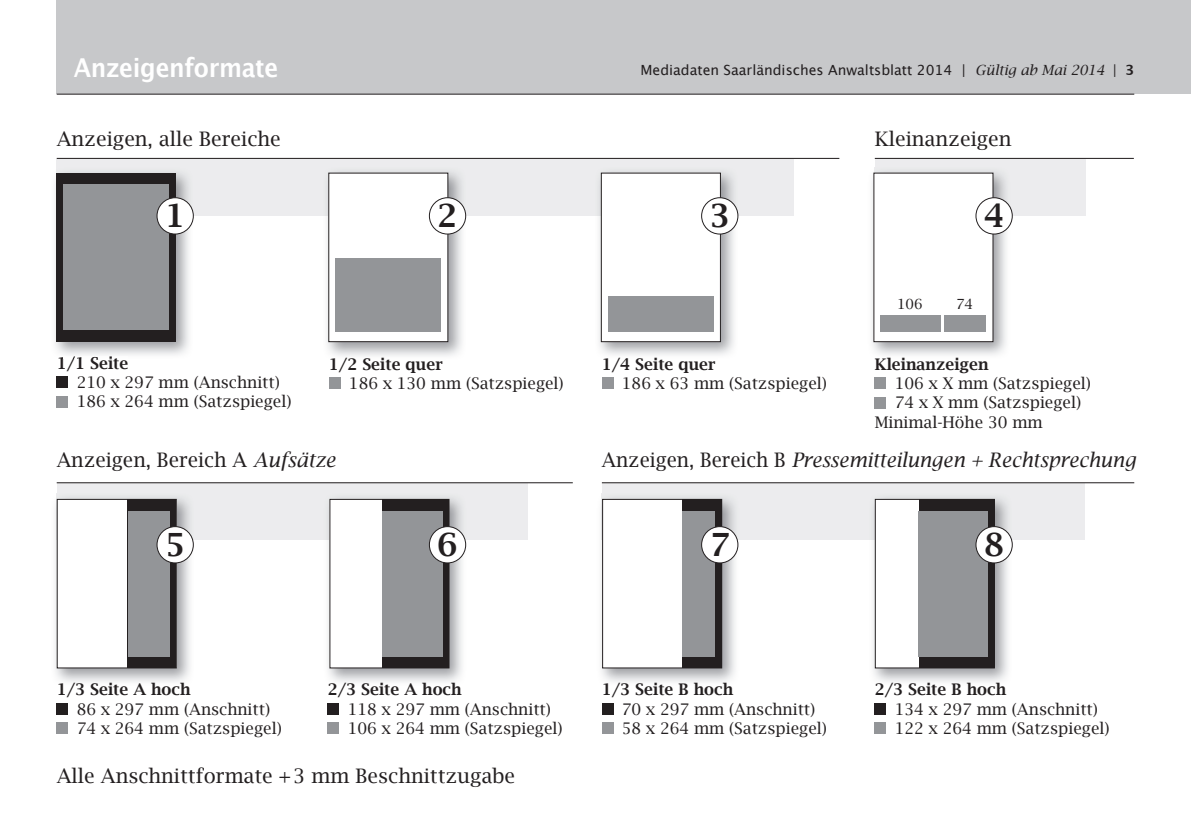
<style>
.page{position:relative;width:1191px;height:840px;background:#fff}
.page>*{position:absolute;margin:0;border:0;box-sizing:border-box;transform-origin:0 0}
.t1{font:600 32px "Lucida Bright";color:#231f20}
.t2{font:700 26px "Lucida Grande";letter-spacing:-.015em;color:#fff;scale:.91 1}
.t3{font:20px "Lucida Bright";color:#231f20}
.t4{font:italic 20px "Lucida Bright";color:#231f20;scale:.96 1}
.t5{font:16px/19.2px "Lucida Bright";color:#231f20}
.t6{font:600 16px "Lucida Bright";color:#231f20}
.t7{font:14px "Lucida Grande";color:#231f20}
.t8{font:14px "Lucida Bright";color:#231f20}
.s1{font-family:"Lucida Bright";font-style:italic}
.s2{font-family:"Lucida Bright"}
.s3{font-weight:700}
.s4{font-style:italic}
.s5{font-style:normal}
</style>
<div class="page">
<div style="left:602px;top:482px;width:482px;height:57px;background:#ececee"></div>
<div style="left:57px;top:482px;width:470px;height:57px;background:#ececee"></div>
<div style="left:57px;top:159px;width:737px;height:56px;background:#ececee"></div>
<div style="left:874px;top:159px;width:211px;height:56px;background:#ececee"></div>
<div style="left:57px;top:0;width:1134px;height:94px;background:#c7c8ca"></div>
<hr style="left:57px;top:94px;width:1077px;height:1px;background:#231f20">
<hr style="left:57px;top:158px;width:782px;height:1px;background:#231f20">
<hr style="left:874px;top:158px;width:259px;height:1px;background:#231f20">
<div style="left:57px;top:376px;width:11px;height:12px;background:#231f20"></div>
<div style="left:57px;top:395px;width:11px;height:12px;background:#939598"></div>
<img style="left:595px;top:171px;width:143px;height:184px">
<div style="left:601px;top:173px;width:119px;height:168px;background:#fff"></div>
<div style="left:601px;top:172px;width:120px;height:170px;border:1px solid #231f20"></div>
<div style="left:608px;top:295px;width:105px;height:36px;background:#939598"></div>
<img style="left:872px;top:181px;width:138px;height:174px">
<img style="left:884px;top:171px;width:126px;height:36px">
<div style="left:874px;top:173px;width:119px;height:168px;background:#fff"></div>
<div style="left:880px;top:315px;width:60px;height:16px;background:#939598"></div>
<div style="left:943px;top:315px;width:42px;height:16px;background:#939598"></div>
<img style="left:323px;top:171px;width:142px;height:185px">
<div style="left:329px;top:173px;width:119px;height:168px;background:#fff"></div>
<div style="left:335px;top:257px;width:106px;height:74px;background:#939598"></div>
<img style="left:55px;top:167px;width:138px;height:191px">
<img style="left:57px;top:167px;width:136px;height:42px">
<img style="left:59px;top:356px;width:69px;height:2px">
<div style="left:57px;top:173px;width:119px;height:168px;background:#231f20"></div>
<div style="left:63px;top:184px;width:106px;height:145px;background:#939598"></div>
<div style="left:602px;top:377px;width:11px;height:12px;background:#939598"></div>
<div style="left:874px;top:377px;width:12px;height:12px;background:#939598"></div>
<div style="left:874px;top:397px;width:12px;height:11px;background:#939598"></div>
<div style="left:329px;top:377px;width:11px;height:12px;background:#939598"></div>
<div style="left:157px;top:198px;width:36px;height:36px;background:#fff;border-radius:50%"></div>
<div style="left:156px;top:197px;width:38px;height:37px;border:1px solid #231f20;border-radius:50%"></div>
<div style="left:429px;top:198px;width:37px;height:36px;background:#fff;border-radius:50%"></div>
<div style="left:429px;top:197px;width:37px;height:37px;border:1px solid #231f20;border-radius:50%"></div>
<div style="left:701px;top:198px;width:37px;height:36px;background:#fff;border-radius:50%"></div>
<div style="left:701px;top:197px;width:37px;height:37px;border:1px solid #231f20;border-radius:50%"></div>
<div style="left:976px;top:198px;width:36px;height:36px;background:#fff;border-radius:50%"></div>
<div style="left:975px;top:197px;width:37px;height:37px;border:1px solid #231f20;border-radius:50%"></div>
<hr style="left:57px;top:482px;width:516px;height:1px;background:#231f20">
<hr style="left:602px;top:482px;width:532px;height:1px;background:#231f20">
<img style="left:324px;top:497px;width:142px;height:185px">
<div style="left:330px;top:499px;width:119px;height:168px;background:#fff"></div>
<div style="left:382px;top:499px;width:67px;height:168px;background:#231f20"></div>
<div style="left:329px;top:498px;width:120px;height:170px;border:1px solid #231f20"></div>
<div style="left:382px;top:511px;width:60px;height:145px;background:#939598"></div>
<img style="left:601px;top:493px;width:138px;height:189px">
<img style="left:602px;top:493px;width:137px;height:46px">
<div style="left:602px;top:499px;width:119px;height:168px;background:#fff"></div>
<div style="left:682px;top:499px;width:39px;height:168px;background:#231f20"></div>
<div style="left:602px;top:498px;width:120px;height:170px;border:1px solid #231f20"></div>
<div style="left:682px;top:511px;width:33px;height:145px;background:#939598"></div>
<img style="left:869px;top:497px;width:142px;height:185px">
<div style="left:875px;top:499px;width:119px;height:168px;background:#fff"></div>
<div style="left:918px;top:499px;width:76px;height:168px;background:#231f20"></div>
<div style="left:874px;top:498px;width:121px;height:170px;border:1px solid #231f20"></div>
<div style="left:918px;top:511px;width:70px;height:145px;background:#939598"></div>
<img style="left:55px;top:493px;width:139px;height:189px">
<img style="left:57px;top:493px;width:137px;height:46px">
<div style="left:57px;top:499px;width:119px;height:168px;background:#fff"></div>
<div style="left:128px;top:499px;width:48px;height:168px;background:#231f20"></div>
<div style="left:57px;top:498px;width:120px;height:170px;border:1px solid #231f20"></div>
<div style="left:128px;top:511px;width:42px;height:145px;background:#939598"></div>
<div style="left:57px;top:702px;width:11px;height:12px;background:#231f20"></div>
<div style="left:57px;top:722px;width:11px;height:11px;background:#939598"></div>
<div style="left:602px;top:702px;width:11px;height:12px;background:#231f20"></div>
<div style="left:602px;top:722px;width:11px;height:11px;background:#939598"></div>
<div style="left:328px;top:702px;width:11px;height:12px;background:#231f20"></div>
<div style="left:328px;top:722px;width:11px;height:11px;background:#939598"></div>
<div style="left:874px;top:702px;width:12px;height:12px;background:#231f20"></div>
<div style="left:874px;top:722px;width:12px;height:11px;background:#939598"></div>
<div style="left:157px;top:526px;width:36px;height:36px;background:#fff;border-radius:50%"></div>
<div style="left:156px;top:526px;width:38px;height:37px;border:1px solid #231f20;border-radius:50%"></div>
<div style="left:429px;top:526px;width:37px;height:36px;background:#fff;border-radius:50%"></div>
<div style="left:429px;top:526px;width:37px;height:37px;border:1px solid #231f20;border-radius:50%"></div>
<div style="left:701px;top:526px;width:37px;height:36px;background:#fff;border-radius:50%"></div>
<div style="left:701px;top:526px;width:37px;height:37px;border:1px solid #231f20;border-radius:50%"></div>
<div style="left:976px;top:526px;width:36px;height:36px;background:#fff;border-radius:50%"></div>
<div style="left:975px;top:526px;width:37px;height:37px;border:1px solid #231f20;border-radius:50%"></div>
<h2 class="t2" style="left:74px;top:47px;width:226px">Anzeigenformate</h2>
<p class="t3" style="left:57px;top:127px;width:226px">Anzeigen, alle Bereiche</p>
<p class="t7" style="left:640px;top:62px;width:495px">Mediadaten Saarländisches Anwaltsblatt 2014 | <span class="s1">Gültig ab Mai 2014</span> <span class="s2">|</span> <span class="s3">3</span></p>
<p class="t3" style="left:874px;top:127px;width:138px">Kleinanzeigen</p>
<h1 class="t1" style="left:165px;top:197px;width:21px">1</h1>
<h1 class="t1" style="left:437px;top:197px;width:21px">2</h1>
<h1 class="t1" style="left:709px;top:197px;width:21px">3</h1>
<h1 class="t1" style="left:984px;top:197px;width:21px">4</h1>
<p class="t6" style="left:57px;top:354px;width:73px">1/1 Seite</p>
<p class="t5" style="left:77px;top:372px;width:216px">210 x 297 mm (Anschnitt)<br>186 x 264 mm (Satzspiegel)</p>
<p class="t6" style="left:329px;top:355px;width:115px">1/2 Seite quer</p>
<p class="t5" style="left:349px;top:373px;width:216px">186 x 130 mm (Satzspiegel)</p>
<p class="t6" style="left:602px;top:355px;width:115px">1/4 Seite quer</p>
<p class="t5" style="left:622px;top:373px;width:206px">186 x 63 mm (Satzspiegel)</p>
<p class="t8" style="left:897px;top:295px;width:27px">106</p>
<p class="t8" style="left:956px;top:295px;width:19px">74</p>
<p class="t6" style="left:874px;top:355px;width:115px">Kleinanzeigen</p>
<p class="t5" style="left:894px;top:373px;width:197px">106 x X mm (Satzspiegel)</p>
<p class="t5" style="left:894px;top:393px;width:188px">74 x X mm (Satzspiegel)</p>
<p class="t5" style="left:874px;top:412px;width:169px">Minimal-Höhe 30 mm</p>
<p class="t3" style="left:57px;top:448px;width:280px">Anzeigen, Bereich A <span class="s4">Aufsätze</span></p>
<p class="t4" style="left:602px;top:448px;width:558px"><span class="s5">Anzeigen, Bereich B</span> Pressemitteilungen + Rechtsprechung</p>
<h1 class="t1" style="left:165px;top:526px;width:21px">5</h1>
<h1 class="t1" style="left:437px;top:526px;width:21px">6</h1>
<h1 class="t1" style="left:709px;top:526px;width:21px">7</h1>
<h1 class="t1" style="left:984px;top:526px;width:21px">8</h1>
<p class="t6" style="left:57px;top:680px;width:135px">1/3 Seite A hoch</p>
<p class="t5" style="left:77px;top:699px;width:206px">86 x 297 mm (Anschnitt)<br>74 x 264 mm (Satzspiegel)</p>
<p class="t6" style="left:328px;top:680px;width:135px">2/3 Seite A hoch</p>
<p class="t5" style="left:348px;top:699px;width:216px">118 x 297 mm (Anschnitt)<br>106 x 264 mm (Satzspiegel)</p>
<p class="t3" style="left:57px;top:764px;width:460px">Alle Anschnittformate +3 mm Beschnittzugabe</p>
<p class="t6" style="left:602px;top:680px;width:133px">1/3 Seite B hoch</p>
<p class="t5" style="left:622px;top:699px;width:206px">70 x 297 mm (Anschnitt)<br>58 x 264 mm (Satzspiegel)</p>
<p class="t6" style="left:874px;top:680px;width:133px">2/3 Seite B hoch</p>
<p class="t5" style="left:894px;top:699px;width:216px">134 x 297 mm (Anschnitt)<br>122 x 264 mm (Satzspiegel)</p>
</div>
